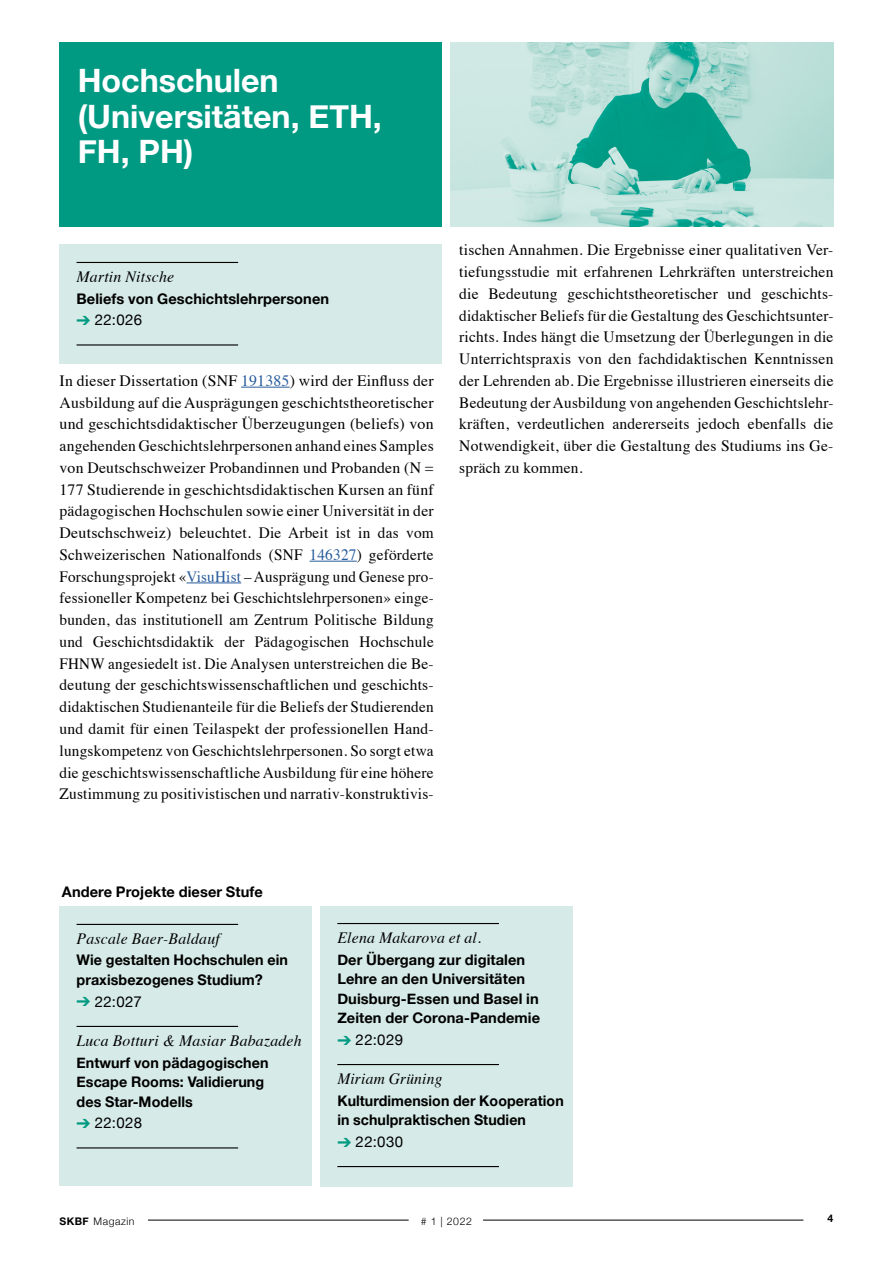
<style>
.page{position:relative;width:893px;height:1263px;background:#fff}
.page>*{position:absolute;margin:0;border:0;box-sizing:border-box;transform-origin:0 0}
.t1{font:700 32.25px/35.4px "Helvetica Neue";color:#fff}
.Lauftext_Deutsch_In{font:15.75px/21.8px "Times";letter-spacing:.015em;color:#000;text-align:justify}
.Projekt_Titel_Kaste{font:italic 15.75px "Times";letter-spacing:.015em;color:#000}
.Projekt_Titel_Kaste-2{font:15px "Helvetica Neue";letter-spacing:.025em;color:#000}
.Projekt_Titel_Kaste-3{font:700 14.7px/19.5px "Helvetica Neue";letter-spacing:.005em;color:#000}
.Andere_Projekte{font:700 14.7px "Helvetica Neue";letter-spacing:.005em;color:#000}
.t2{font:300 10.5px "Helvetica Neue";letter-spacing:.05em;color:#000}
.t3{font:700 10.5px "Helvetica Neue";color:#000}
.s1{color:#009982}
.s2{color:#275b9b}
.s3{font-weight:700}
</style>
<div class="page">
<div style="left:60px;top:43px;width:382px;height:184px;background:#009a83"></div>
<hr style="left:148px;top:1220px;width:261px;height:1px;background:#000">
<hr style="left:483px;top:1220px;width:320px;height:1px;background:#000">
<div style="left:320px;top:905px;width:253px;height:281px;background:#d6ebe7"></div>
<hr style="left:337px;top:923px;width:162px;height:1px;background:#000">
<hr style="left:337px;top:1064px;width:162px;height:1px;background:#000">
<hr style="left:337px;top:1166px;width:162px;height:1px;background:#000">
<div style="left:60px;top:906px;width:252px;height:280px;background:#d6ebe7"></div>
<hr style="left:77px;top:924px;width:161px;height:1px;background:#000">
<hr style="left:77px;top:1026px;width:161px;height:1px;background:#000">
<hr style="left:77px;top:1147px;width:161px;height:1px;background:#000">
<hr style="left:241px;top:387px;width:49px;height:1px;background:#275b9b">
<hr style="left:310px;top:561px;width:47px;height:1px;background:#275b9b">
<hr style="left:187px;top:582px;width:54px;height:1px;background:#275b9b">
<div style="left:60px;top:244px;width:382px;height:120px;background:#d6ebe7"></div>
<hr style="left:77px;top:262px;width:161px;height:1px;background:#000">
<hr style="left:77px;top:344px;width:161px;height:1px;background:#000">
<img style="left:451px;top:43px;width:382px;height:184px">
<h1 class="t1" style="left:78px;top:64px;width:306px">Hochschulen (Universitäten, ETH,<br>FH, PH)</h1>
<p class="Projekt_Titel_Kaste" style="left:77px;top:263px;width:99px">Martin Nitsche</p>
<p class="Projekt_Titel_Kaste-3" style="left:77px;top:289px;width:254px">Beliefs von Geschichtslehrpersonen</p>
<p class="Projekt_Titel_Kaste-2" style="left:77px;top:309px;width:67px"><span class="s1">➔</span> 22:026</p>
<p class="Lauftext_Deutsch_In" style="left:60px;top:368px;width:376px">In dieser Dissertation (SNF <span class="s2">191385</span>) wird der Einfluss der Ausbildung auf die Ausprägungen geschichtstheoretischer und geschichtsdidaktischer Überzeugungen (beliefs) von angehenden Geschichtslehrpersonen anhand eines Samples von Deutschschweizer Probandinnen und Probanden (N = 177 Studierende in geschichtsdidaktischen Kursen an fünf pädagogischen Hochschulen sowie einer Universität in der Deutschschweiz) beleuchtet. Die Arbeit ist in das vom Schweizerischen Nationalfonds (SNF <span class="s2">146327</span>) geförderte Forschungsprojekt «<span class="s2">VisuHist</span> – Ausprägung und Genese pro&shy;fessioneller Kompetenz bei Geschichtslehrpersonen» einge&shy;bunden, das institutionell am Zentrum Politische Bildung und Geschichtsdidaktik der Pädagogischen Hochschule FHNW angesiedelt ist. Die Analysen unterstreichen die Be&shy;deutung der geschichtswissenschaftlichen und geschichts&shy;didaktischen Studienanteile für die Beliefs der Studierenden und damit für einen Teilaspekt der professionellen Hand&shy;lungskompetenz von Geschichtslehrpersonen. So sorgt etwa die geschichtswissenschaftliche Ausbildung für eine höhere Zustimmung zu positivistischen und narrativ-konstruktivis-</p>
<p class="Lauftext_Deutsch_In" style="left:459px;top:238px;width:376px">tischen Annahmen. Die Ergebnisse einer qualitativen Ver&shy;tiefungsstudie mit erfahrenen Lehrkräften unterstreichen die Bedeutung geschichtstheoretischer und geschichts&shy;didaktischer Beliefs für die Gestaltung des Geschichtsunter&shy;richts. Indes hängt die Umsetzung der Überlegungen in die Unterrichtspraxis von den fachdidaktischen Kenntnissen der Lehrenden ab. Die Ergebnisse illustrieren einerseits die Bedeutung der Ausbildung von angehenden Geschichtslehr&shy;kräften, verdeutlichen andererseits jedoch ebenfalls die Notwendigkeit, über die Gestaltung des Studiums ins Ge&shy;spräch zu kommen.</p>
<p class="Andere_Projekte" style="left:62px;top:880px;width:202px">Andere Projekte dieser Stufe</p>
<p class="Projekt_Titel_Kaste" style="left:77px;top:925px;width:145px">Pascale Baer-Baldauf</p>
<p class="Projekt_Titel_Kaste-3" style="left:77px;top:951px;width:213px">Wie gestalten Hochschulen ein praxisbezogenes Studium?</p>
<p class="Projekt_Titel_Kaste-2" style="left:77px;top:990px;width:67px"><span class="s1">➔</span> 22:027</p>
<p class="Projekt_Titel_Kaste" style="left:77px;top:1027px;width:227px">Luca Botturi &amp; Masiar Babazadeh</p>
<p class="Projekt_Titel_Kaste-3" style="left:77px;top:1053px;width:194px">Entwurf von pädagogischen<br>Escape Rooms: Validierung des Star-Modells</p>
<p class="Projekt_Titel_Kaste-2" style="left:77px;top:1112px;width:67px"><span class="s1">➔</span> 22:028</p>
<p class="Projekt_Titel_Kaste" style="left:337px;top:924px;width:145px">Elena Makarova et al.</p>
<p class="Projekt_Titel_Kaste-3" style="left:337px;top:950px;width:204px">Der Übergang zur digitalen<br>Lehre an den Universitäten<br>Duisburg-Essen und Basel in<br>Zeiten der Corona-Pandemie</p>
<p class="Projekt_Titel_Kaste-2" style="left:337px;top:1029px;width:67px"><span class="s1">➔</span> 22:029</p>
<p class="Projekt_Titel_Kaste" style="left:337px;top:1065px;width:107px">Miriam Grüning</p>
<p class="Projekt_Titel_Kaste-3" style="left:337px;top:1091px;width:228px">Kulturdimension der Kooperation in schulpraktischen Studien</p>
<p class="Projekt_Titel_Kaste-2" style="left:337px;top:1131px;width:67px"><span class="s1">➔</span> 22:030</p>
<p class="t2" style="left:60px;top:1213px;width:77px"><span class="s3">SKBF</span> Magazin</p>
<p class="t2" style="left:421px;top:1213px;width:53px"># 1 | 2022</p>
<p class="t3" style="left:828px;top:1210px;width:7px">4</p>
</div>
